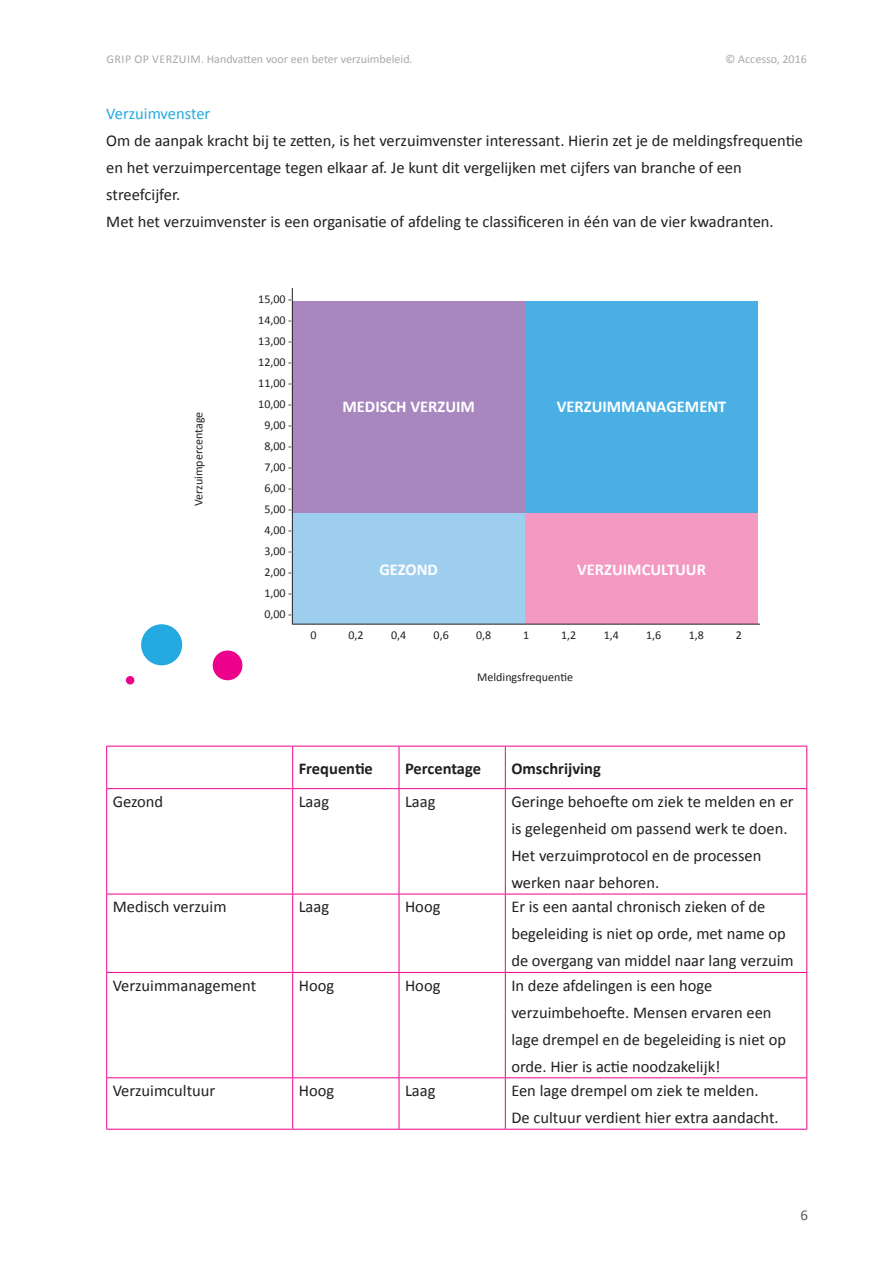
<style>
.page{position:relative;width:893px;height:1263px;background:#fff}
.page>*{position:absolute;margin:0;border:0;box-sizing:border-box;transform-origin:0 0}
.Plat{font:16.5px/27px "Calibri";color:#231f20}
.Plat-2{font:700 16.5px "Calibri";color:#fff}
.Plat-3{font:700 16.5px "Calibri";color:#231f20}
.Plat_blauw{font:16.5px "Calibri";color:#24aae1}
.t1{font:15px "Calibri";color:#57585a}
.Plat-4{font:12px "Calibri";color:#231f20}
.t2{font:12px "Calibri";color:#a8a9ad}
</style>
<div class="page">
<hr style="left:106px;top:746px;width:187px;height:1px;background:#ed028c">
<hr style="left:106px;top:746px;width:1px;height:42px;background:#ed028c">
<hr style="left:293px;top:746px;width:106px;height:1px;background:#ed028c">
<hr style="left:292px;top:746px;width:1px;height:42px;background:#ed028c">
<hr style="left:399px;top:746px;width:106px;height:1px;background:#ed028c">
<hr style="left:399px;top:746px;width:1px;height:42px;background:#ed028c">
<hr style="left:505px;top:746px;width:302px;height:1px;background:#ed028c">
<hr style="left:505px;top:746px;width:1px;height:42px;background:#ed028c">
<hr style="left:806px;top:746px;width:1px;height:42px;background:#ed028c">
<hr style="left:106px;top:788px;width:187px;height:1px;background:#ed028c">
<hr style="left:106px;top:789px;width:1px;height:105px;background:#ed028c">
<hr style="left:293px;top:788px;width:106px;height:1px;background:#ed028c">
<hr style="left:292px;top:789px;width:1px;height:105px;background:#ed028c">
<hr style="left:399px;top:788px;width:106px;height:1px;background:#ed028c">
<hr style="left:399px;top:789px;width:1px;height:105px;background:#ed028c">
<hr style="left:505px;top:788px;width:302px;height:1px;background:#ed028c">
<hr style="left:505px;top:789px;width:1px;height:105px;background:#ed028c">
<hr style="left:806px;top:789px;width:1px;height:105px;background:#ed028c">
<hr style="left:106px;top:894px;width:187px;height:1px;background:#ed028c">
<hr style="left:106px;top:894px;width:1px;height:78px;background:#ed028c">
<hr style="left:293px;top:894px;width:106px;height:1px;background:#ed028c">
<hr style="left:292px;top:894px;width:1px;height:78px;background:#ed028c">
<hr style="left:399px;top:894px;width:106px;height:1px;background:#ed028c">
<hr style="left:399px;top:894px;width:1px;height:78px;background:#ed028c">
<hr style="left:505px;top:894px;width:302px;height:1px;background:#ed028c">
<hr style="left:505px;top:894px;width:1px;height:78px;background:#ed028c">
<hr style="left:806px;top:894px;width:1px;height:78px;background:#ed028c">
<hr style="left:106px;top:972px;width:187px;height:1px;background:#ed028c">
<hr style="left:106px;top:973px;width:1px;height:104px;background:#ed028c">
<hr style="left:293px;top:972px;width:106px;height:1px;background:#ed028c">
<hr style="left:292px;top:973px;width:1px;height:104px;background:#ed028c">
<hr style="left:399px;top:972px;width:106px;height:1px;background:#ed028c">
<hr style="left:399px;top:973px;width:1px;height:104px;background:#ed028c">
<hr style="left:505px;top:972px;width:302px;height:1px;background:#ed028c">
<hr style="left:505px;top:973px;width:1px;height:104px;background:#ed028c">
<hr style="left:806px;top:973px;width:1px;height:104px;background:#ed028c">
<hr style="left:106px;top:1077px;width:187px;height:1px;background:#ed028c">
<hr style="left:106px;top:1078px;width:1px;height:51px;background:#ed028c">
<hr style="left:293px;top:1077px;width:106px;height:1px;background:#ed028c">
<hr style="left:292px;top:1078px;width:1px;height:51px;background:#ed028c">
<hr style="left:399px;top:1077px;width:106px;height:1px;background:#ed028c">
<hr style="left:399px;top:1078px;width:1px;height:51px;background:#ed028c">
<hr style="left:505px;top:1077px;width:302px;height:1px;background:#ed028c">
<hr style="left:505px;top:1078px;width:1px;height:51px;background:#ed028c">
<hr style="left:806px;top:1078px;width:1px;height:51px;background:#ed028c">
<hr style="left:106px;top:1129px;width:187px;height:1px;background:#ed028c">
<hr style="left:293px;top:1129px;width:106px;height:1px;background:#ed028c">
<hr style="left:399px;top:1129px;width:106px;height:1px;background:#ed028c">
<hr style="left:505px;top:1129px;width:302px;height:1px;background:#ed028c">
<div style="left:213px;top:650px;width:29px;height:30px;background:#ed028c;border-radius:50%"></div>
<div style="left:141px;top:624px;width:41px;height:41px;background:#24aae1;border-radius:50%"></div>
<div style="left:126px;top:676px;width:8px;height:8px;background:#ed028c;border-radius:50%"></div>
<div style="left:292px;top:512px;width:233px;height:112px;background:#9eceee"></div>
<div style="left:525px;top:512px;width:233px;height:112px;background:#f499c2"></div>
<div style="left:292px;top:301px;width:233px;height:211px;background:#a787be"></div>
<div style="left:525px;top:301px;width:233px;height:211px;background:#4ab0e4"></div>
<svg style="left:292px;top:288px;width:1px;height:336px"></svg>
<hr style="left:292px;top:624px;width:43px;height:1px;background:#231f20">
<hr style="left:335px;top:624px;width:42px;height:1px;background:#231f20">
<hr style="left:377px;top:624px;width:43px;height:1px;background:#231f20">
<hr style="left:420px;top:624px;width:42px;height:1px;background:#231f20">
<hr style="left:462px;top:624px;width:43px;height:1px;background:#231f20">
<hr style="left:505px;top:624px;width:42px;height:1px;background:#231f20">
<hr style="left:547px;top:624px;width:43px;height:1px;background:#231f20">
<hr style="left:590px;top:624px;width:42px;height:1px;background:#231f20">
<hr style="left:632px;top:624px;width:43px;height:1px;background:#231f20">
<hr style="left:675px;top:624px;width:43px;height:1px;background:#231f20">
<hr style="left:718px;top:624px;width:42px;height:1px;background:#231f20">
<p class="t2" style="left:107px;top:51px;width:308px">GRIP OP VERZUIM. Handvatten voor een beter verzuimbeleid.</p>
<p class="t2" style="left:725px;top:51px;width:83px">© Accesso, 2016</p>
<p class="Plat_blauw" style="left:106px;top:103px;width:106px">Verzuimvenster</p>
<p class="Plat" style="left:106px;top:127px;width:698px">Om de aanpak kracht bij te zetten, is het verzuimvenster interessant. Hierin zet je de meldingsfrequentie en het verzuimpercentage tegen elkaar af. Je kunt dit vergelijken met cijfers van branche of een streefcijfer.</p>
<p class="Plat" style="left:106px;top:208px;width:669px">Met het verzuimvenster is een organisatie of afdeling te classificeren in één van de vier kwadranten.</p>
<p class="Plat-4" style="left:191px;top:506px;width:96px;rotate:-90deg">Verzuimpercentage</p>
<p class="Plat-4" style="left:258px;top:292px;width:35px">15,00 -</p>
<p class="Plat-4" style="left:258px;top:313px;width:35px">14,00 -</p>
<p class="Plat-4" style="left:258px;top:334px;width:35px">13,00 -</p>
<p class="Plat-4" style="left:258px;top:355px;width:35px">12,00 -</p>
<p class="Plat-4" style="left:258px;top:376px;width:35px">11,00 -</p>
<p class="Plat-4" style="left:258px;top:397px;width:35px">10,00 -</p>
<p class="Plat-4" style="left:264px;top:418px;width:29px">9,00 -</p>
<p class="Plat-4" style="left:264px;top:439px;width:29px">8,00 -</p>
<p class="Plat-4" style="left:264px;top:460px;width:29px">7,00 -</p>
<p class="Plat-4" style="left:264px;top:481px;width:29px">6,00 -</p>
<p class="Plat-4" style="left:264px;top:502px;width:29px">5,00 -</p>
<p class="Plat-4" style="left:264px;top:523px;width:29px">4,00 -</p>
<p class="Plat-4" style="left:264px;top:544px;width:29px">3,00 -</p>
<p class="Plat-4" style="left:264px;top:565px;width:29px">2,00 -</p>
<p class="Plat-4" style="left:264px;top:586px;width:29px">1,00 -</p>
<p class="Plat-4" style="left:264px;top:607px;width:29px">0,00 -</p>
<p class="Plat-2" style="left:342px;top:395px;width:134px">MEDISCH VERZUIM</p>
<p class="Plat-2" style="left:557px;top:395px;width:171px">VERZUIMMANAGEMENT</p>
<p class="Plat-2" style="left:379px;top:558px;width:60px">GEZOND</p>
<p class="Plat-2" style="left:577px;top:558px;width:130px">VERZUIMCULTUUR</p>
<p class="Plat-4" style="left:311px;top:628px;width:8px">0</p>
<p class="Plat-4" style="left:349px;top:628px;width:17px">0,2</p>
<p class="Plat-4" style="left:391px;top:628px;width:17px">0,4</p>
<p class="Plat-4" style="left:434px;top:628px;width:17px">0,6</p>
<p class="Plat-4" style="left:476px;top:628px;width:17px">0,8</p>
<p class="Plat-4" style="left:523px;top:628px;width:8px">1</p>
<p class="Plat-4" style="left:561px;top:628px;width:17px">1,2</p>
<p class="Plat-4" style="left:604px;top:628px;width:17px">1,4</p>
<p class="Plat-4" style="left:646px;top:628px;width:17px">1,6</p>
<p class="Plat-4" style="left:689px;top:628px;width:17px">1,8</p>
<p class="Plat-4" style="left:736px;top:628px;width:8px">2</p>
<p class="Plat-4" style="left:477px;top:669px;width:97px">Meldingsfrequentie</p>
<p class="Plat-3" style="left:299px;top:757px;width:76px">Frequentie</p>
<p class="Plat-3" style="left:405px;top:757px;width:78px">Percentage</p>
<p class="Plat-3" style="left:511px;top:757px;width:91px">Omschrijving</p>
<p class="Plat" style="left:113px;top:788px;width:52px">Gezond</p>
<p class="Plat" style="left:299px;top:788px;width:32px">Laag</p>
<p class="Plat" style="left:405px;top:788px;width:32px">Laag</p>
<p class="Plat" style="left:511px;top:788px;width:284px">Geringe behoefte om ziek te melden en er is gelegenheid om passend werk te doen.<br>Het verzuimprotocol en de processen werken naar behoren.</p>
<p class="Plat" style="left:113px;top:893px;width:115px">Medisch verzuim</p>
<p class="Plat" style="left:299px;top:893px;width:32px">Laag</p>
<p class="Plat" style="left:405px;top:893px;width:37px">Hoog</p>
<p class="Plat" style="left:511px;top:893px;width:284px">Er is een aantal chronisch zieken of de begeleiding is niet op orde, met name op de overgang van middel naar lang verzuim</p>
<p class="Plat" style="left:113px;top:972px;width:145px">Verzuimmanagement</p>
<p class="Plat" style="left:299px;top:972px;width:37px">Hoog</p>
<p class="Plat" style="left:405px;top:972px;width:37px">Hoog</p>
<p class="Plat" style="left:511px;top:972px;width:276px">In deze afdelingen is een hoge verzuimbehoefte. Mensen ervaren een lage drempel en de begeleiding is niet op orde. Hier is actie noodzakelijk!</p>
<p class="Plat" style="left:113px;top:1077px;width:104px">Verzuimcultuur</p>
<p class="Plat" style="left:299px;top:1077px;width:37px">Hoog</p>
<p class="Plat" style="left:405px;top:1077px;width:32px">Laag</p>
<p class="Plat" style="left:511px;top:1077px;width:269px">Een lage drempel om ziek te melden.<br>De cultuur verdient hier extra aandacht.</p>
<p class="t1" style="left:800px;top:1206px;width:9px">6</p>
</div>
